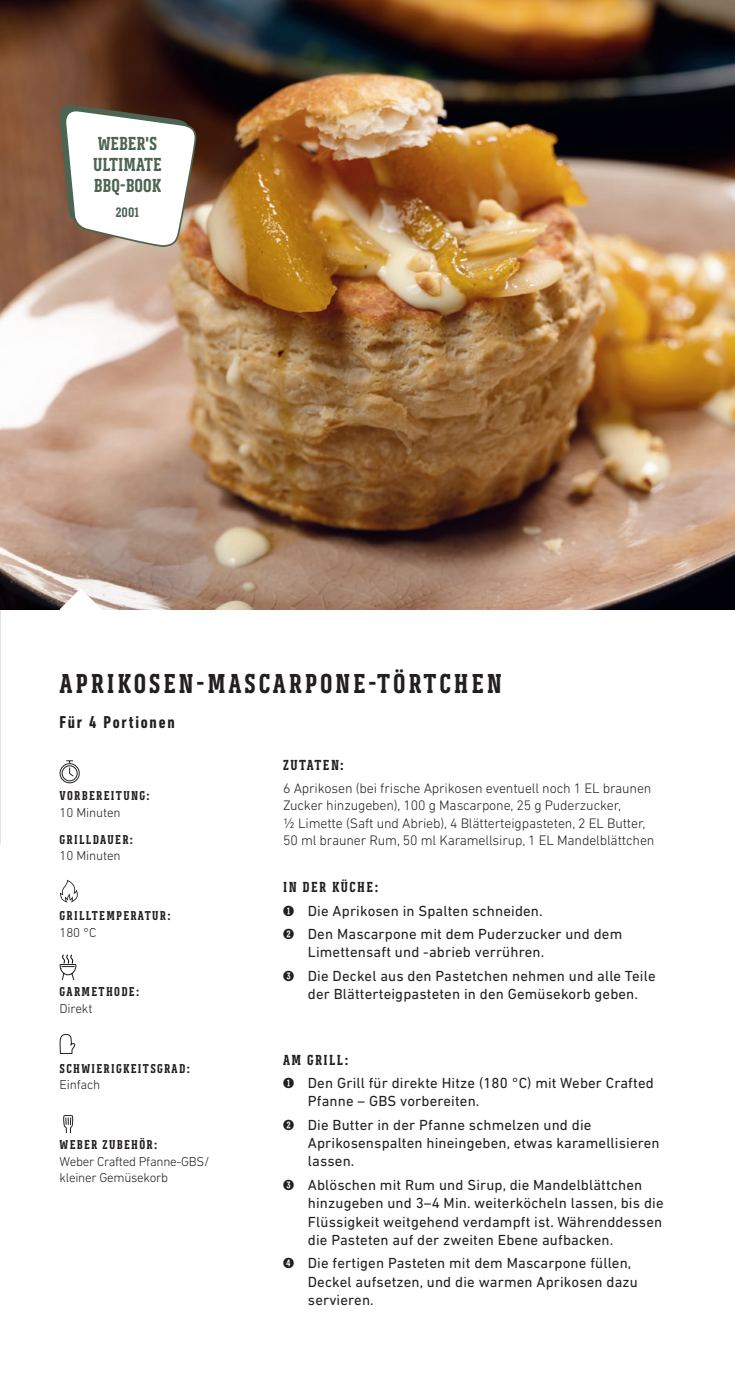
<style>
.page{position:relative;width:735px;height:1389px;background:#fff}
.page>*{position:absolute;margin:0;border:0;box-sizing:border-box;transform-origin:0 0}
.t1{font:700 28px "Weber Serif";letter-spacing:.1em;color:#231f20}
.t2{font:700 19.25px/21px "Weber Serif";color:#4e6453}
.t3{font:700 condensed 17.5px "DIN Next LT Pro";letter-spacing:.1em;color:#231f20}
.t4{font:14.88px/18.4px "DIN Next LT Pro";letter-spacing:.01em;color:#231f20}
.t5{font:700 14.88px "Weber Serif";letter-spacing:.1em;color:#231f20}
.t6{font:300 14px/17.5px "DIN Next LT Pro";letter-spacing:-.01em;color:#231f20}
.t7{font:700 14px "Weber Serif";color:#4e6453}
.t8{font:700 13.12px "Weber Serif";letter-spacing:.1em;color:#231f20}
.t9{font:300 13.12px/16.6px "DIN Next LT Pro";letter-spacing:-.02em;color:#231f20}
.s1{font-family:"Weber Serif";font-weight:700}
</style>
<div class="page">
<img style="left:0;top:798px;width:1px;height:591px">
<img style="left:0;top:0;width:734px;height:609px">
<svg style="left:60px;top:588px;width:42px;height:22px"></svg>
<div style="left:60px;top:763px;width:20px;height:20px;border:1px solid #231f20;border-radius:50%"></div>
<div style="left:62px;top:765px;width:16px;height:16px;border:1px solid #231f20;border-radius:50%"></div>
<svg style="left:66px;top:760px;width:8px;height:17px"></svg>
<svg style="left:60px;top:880px;width:18px;height:22px"></svg>
<svg style="left:60px;top:955px;width:16px;height:25px"></svg>
<svg style="left:60px;top:1033px;width:15px;height:21px"></svg>
<svg style="left:63px;top:1115px;width:11px;height:18px"></svg>
<svg style="left:59px;top:104px;width:138px;height:144px"></svg>
<p class="t2" style="left:93px;top:134px;width:70px">WEBER'S<br>ULTIMATE<br>BBQ-BOOK</p>
<p class="t7" style="left:116px;top:204px;width:24px">2001</p>
<h1 class="t1" style="left:60px;top:668px;width:443px">APRIKOSEN-MASCARPONE-TÖRTCHEN</h1>
<p class="t3" style="left:60px;top:712px;width:116px">Für 4 Portionen</p>
<p class="t5" style="left:283px;top:757px;width:62px">ZUTATEN:</p>
<p class="t6" style="left:283px;top:779px;width:373px">6 Aprikosen (bei frische Aprikosen eventuell noch 1 EL braunen Zucker hinzugeben), 100 g Mascarpone, 25 g Puderzucker,<br>½ Limette (Saft und Abrieb), 4 Blätterteigpasteten, 2 EL Butter, 50 ml brauner Rum, 50 ml Karamellsirup, 1 EL Mandelblättchen</p>
<p class="t5" style="left:283px;top:879px;width:96px">IN DER KÜCHE:</p>
<p class="t4" style="left:283px;top:899px;width:340px;line-height:23.3px"><span class="s1">1</span> Die Aprikosen in Spalten schneiden.<br><span class="s1">2</span> Den Mascarpone mit dem Puderzucker und dem</p>
<p class="t4" style="left:283px;top:940px;width:374px;line-height:23.3px;text-indent:25px">Limettensaft und -abrieb verrühren.<br><span class="s1">3</span> Die Deckel aus den Pastetchen nehmen und alle Teile</p>
<p class="t4" style="left:308px;top:985px;width:331px">der Blätterteigpasteten in den Gemüsekorb geben.</p>
<p class="t8" style="left:60px;top:788px;width:91px">VORBEREITUNG:</p>
<p class="t9" style="left:60px;top:804px;width:62px">10 Minuten</p>
<p class="t8" style="left:60px;top:832px;width:75px">GRILLDAUER:</p>
<p class="t9" style="left:60px;top:847px;width:62px">10 Minuten</p>
<p class="t8" style="left:60px;top:908px;width:112px">GRILLTEMPERATUR:</p>
<p class="t9" style="left:60px;top:924px;width:38px">180 °C</p>
<p class="t8" style="left:60px;top:984px;width:81px">GARMETHODE:</p>
<p class="t9" style="left:60px;top:1000px;width:34px">Direkt</p>
<p class="t8" style="left:60px;top:1061px;width:131px">SCHWIERIGKEITSGRAD:</p>
<p class="t9" style="left:60px;top:1076px;width:42px">Einfach</p>
<p class="t8" style="left:60px;top:1137px;width:99px">WEBER ZUBEHÖR:</p>
<p class="t9" style="left:60px;top:1153px;width:151px">Weber Crafted Pfanne-GBS/ kleiner Gemüsekorb</p>
<p class="t5" style="left:283px;top:1051px;width:67px">AM GRILL:</p>
<p class="t4" style="left:308px;top:1074px;width:347px;text-indent:-25px"><span class="s1">1</span> Den Grill für direkte Hitze (180 °C) mit Weber Crafted<br>Pfanne – GBS vorbereiten.</p>
<p class="t4" style="left:308px;top:1115px;width:353px;text-indent:-25px"><span class="s1">2</span> Die Butter in der Pfanne schmelzen und die<br>Aprikosenspalten hineingeben, etwas karamellisieren lassen.</p>
<p class="t4" style="left:308px;top:1175px;width:357px;text-indent:-25px"><span class="s1">3</span> Ablöschen mit Rum und Sirup, die Mandelblättchen hinzugeben und 3–4 Min. weiterköcheln lassen, bis die Flüssigkeit weitgehend verdampft ist. Währenddessen die Pasteten auf der zweiten Ebene aufbacken.</p>
<p class="t4" style="left:308px;top:1254px;width:331px;text-indent:-25px"><span class="s1">4</span> Die fertigen Pasteten mit dem Mascarpone füllen,<br>Deckel aufsetzen, und die warmen Aprikosen dazu servieren.</p>
</div>
